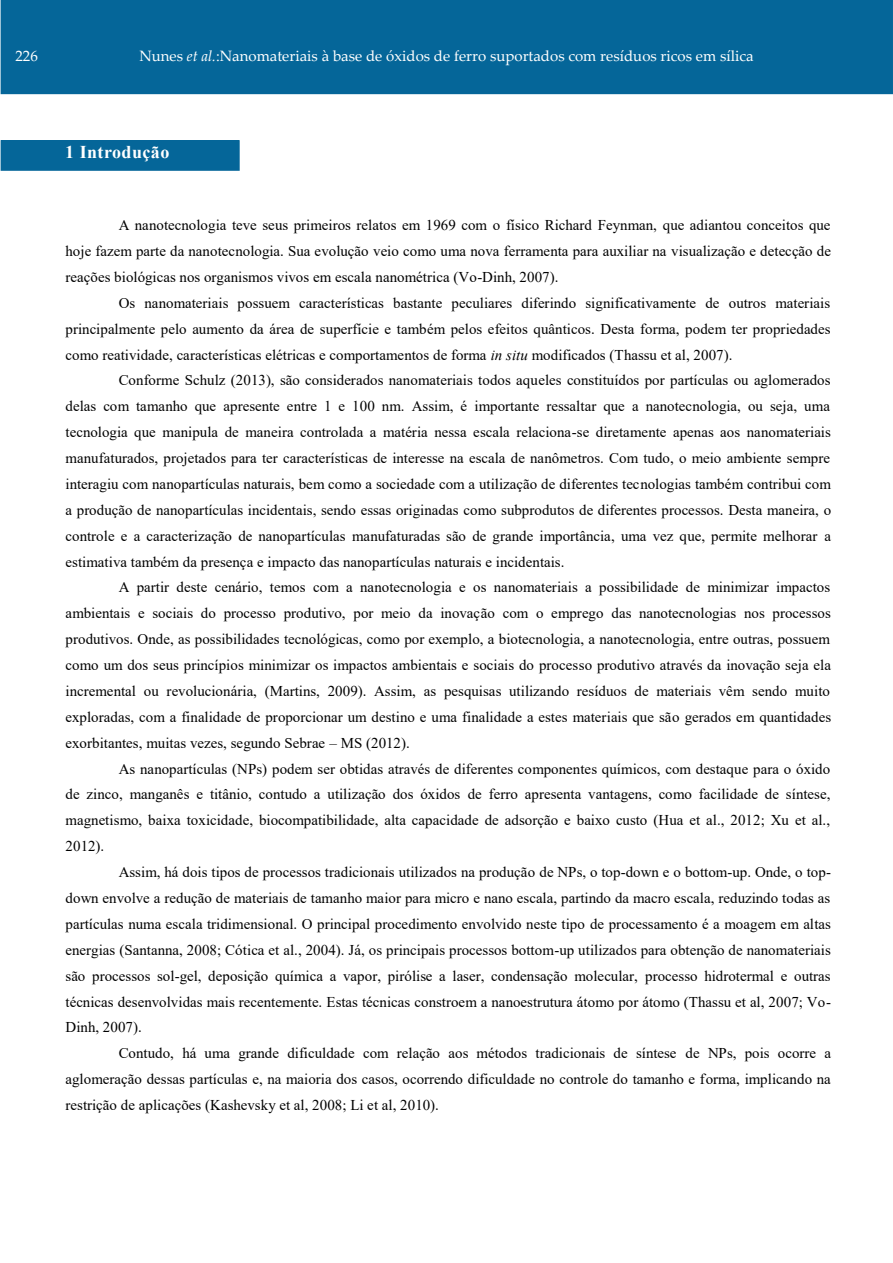
<style>
.page{position:relative;width:893px;height:1263px;background:#fff}
.page>*{position:absolute;margin:0;border:0;box-sizing:border-box;transform-origin:0 0}
._1_TItulo{font:700 18px "Times New Roman";letter-spacing:.025em;color:#fff}
.t1{font:15px "Times New Roman";color:#000}
.t2{font:15px "Palatino Linotype";color:#fff}
.s1{font-style:italic}
</style>
<div class="page">
<div style="left:1px;top:0;width:892px;height:94px;background:#056699"></div>
<div style="left:1px;top:141px;width:238px;height:29px;background:#056699"></div>
<div style="left:1px;top:140px;width:239px;height:31px;border:2px solid #056699"></div>
<p class="t2" style="left:15px;top:45px;width:24px">226</p>
<p class="t2" style="left:139px;top:45px;width:616px">Nunes <span class="s1">et al.</span>:Nanomateriais à base de óxidos de ferro suportados com resíduos ricos em sílica</p>
<p class="_1_TItulo" style="left:65px;top:139px;width:106px">1 Introdução</p>
<p class="t1" style="left:119px;top:214px;width:713px">A nanotecnologia teve seus primeiros relatos em 1969 com o físico Richard Feynman, que adiantou conceitos que</p>
<p class="t1" style="left:66px;top:240px;width:767px">hoje fazem parte da nanotecnologia. Sua evolução veio como uma nova ferramenta para auxiliar na visualização e detecção de</p>
<p class="t1" style="left:66px;top:266px;width:494px">reações biológicas nos organismos vivos em escala nanométrica (Vo-Dinh, 2007).</p>
<p class="t1" style="left:119px;top:292px;width:713px">Os nanomateriais possuem características bastante peculiares diferindo significativamente de outros materiais</p>
<p class="t1" style="left:66px;top:318px;width:767px">principalmente pelo aumento da área de superfície e também pelos efeitos quânticos. Desta forma, podem ter propriedades</p>
<p class="t1" style="left:66px;top:344px;width:668px">como reatividade, características elétricas e comportamentos de forma <span class="s1">in situ</span> modificados (Thassu et al, 2007).</p>
<p class="t1" style="left:119px;top:370px;width:713px">Conforme Schulz (2013), são considerados nanomateriais todos aqueles constituídos por partículas ou aglomerados</p>
<p class="t1" style="left:66px;top:396px;width:766px">delas com tamanho que apresente entre 1 e 100 nm. Assim, é importante ressaltar que a nanotecnologia, ou seja, uma</p>
<p class="t1" style="left:66px;top:422px;width:767px">tecnologia que manipula de maneira controlada a matéria nessa escala relaciona-se diretamente apenas aos nanomateriais</p>
<p class="t1" style="left:66px;top:447px;width:766px">manufaturados, projetados para ter características de interesse na escala de nanômetros. Com tudo, o meio ambiente sempre</p>
<p class="t1" style="left:66px;top:473px;width:767px">interagiu com nanopartículas naturais, bem como a sociedade com a utilização de diferentes tecnologias também contribui com</p>
<p class="t1" style="left:66px;top:499px;width:767px">a produção de nanopartículas incidentais, sendo essas originadas como subprodutos de diferentes processos. Desta maneira, o</p>
<p class="t1" style="left:66px;top:525px;width:767px">controle e a caracterização de nanopartículas manufaturadas são de grande importância, uma vez que, permite melhorar a</p>
<p class="t1" style="left:66px;top:551px;width:500px">estimativa também da presença e impacto das nanopartículas naturais e incidentais.</p>
<p class="t1" style="left:119px;top:577px;width:713px">A partir deste cenário, temos com a nanotecnologia e os nanomateriais a possibilidade de minimizar impactos</p>
<p class="t1" style="left:66px;top:603px;width:767px">ambientais e sociais do processo produtivo, por meio da inovação com o emprego das nanotecnologias nos processos</p>
<p class="t1" style="left:66px;top:629px;width:766px">produtivos. Onde, as possibilidades tecnológicas, como por exemplo, a biotecnologia, a nanotecnologia, entre outras, possuem</p>
<p class="t1" style="left:66px;top:654px;width:767px">como um dos seus princípios minimizar os impactos ambientais e sociais do processo produtivo através da inovação seja ela</p>
<p class="t1" style="left:66px;top:680px;width:766px">incremental ou revolucionária, (Martins, 2009). Assim, as pesquisas utilizando resíduos de materiais vêm sendo muito</p>
<p class="t1" style="left:66px;top:706px;width:767px">exploradas, com a finalidade de proporcionar um destino e uma finalidade a estes materiais que são gerados em quantidades</p>
<p class="t1" style="left:66px;top:732px;width:346px">exorbitantes, muitas vezes, segundo Sebrae – MS (2012).</p>
<p class="t1" style="left:119px;top:758px;width:713px">As nanopartículas (NPs) podem ser obtidas através de diferentes componentes químicos, com destaque para o óxido</p>
<p class="t1" style="left:66px;top:784px;width:766px">de zinco, manganês e titânio, contudo a utilização dos óxidos de ferro apresenta vantagens, como facilidade de síntese,</p>
<p class="t1" style="left:66px;top:810px;width:766px">magnetismo, baixa toxicidade, biocompatibilidade, alta capacidade de adsorção e baixo custo (Hua et al., 2012; Xu et al.,</p>
<p class="t1" style="left:66px;top:836px;width:40px">2012).</p>
<p class="t1" style="left:119px;top:862px;width:714px">Assim, há dois tipos de processos tradicionais utilizados na produção de NPs, o top-down e o bottom-up. Onde, o top-</p>
<p class="t1" style="left:66px;top:887px;width:766px">down envolve a redução de materiais de tamanho maior para micro e nano escala, partindo da macro escala, reduzindo todas as</p>
<p class="t1" style="left:66px;top:913px;width:767px">partículas numa escala tridimensional. O principal procedimento envolvido neste tipo de processamento é a moagem em altas</p>
<p class="t1" style="left:66px;top:939px;width:767px">energias (Santanna, 2008; Cótica et al., 2004). Já, os principais processos bottom-up utilizados para obtenção de nanomateriais</p>
<p class="t1" style="left:66px;top:965px;width:767px">são processos sol-gel, deposição química a vapor, pirólise a laser, condensação molecular, processo hidrotermal e outras</p>
<p class="t1" style="left:66px;top:991px;width:767px">técnicas desenvolvidas mais recentemente. Estas técnicas constroem a nanoestrutura átomo por átomo (Thassu et al, 2007; Vo-</p>
<p class="t1" style="left:66px;top:1017px;width:78px">Dinh, 2007).</p>
<p class="t1" style="left:119px;top:1043px;width:714px">Contudo, há uma grande dificuldade com relação aos métodos tradicionais de síntese de NPs, pois ocorre a</p>
<p class="t1" style="left:66px;top:1068px;width:767px">aglomeração dessas partículas e, na maioria dos casos, ocorrendo dificuldade no controle do tamanho e forma, implicando na</p>
<p class="t1" style="left:66px;top:1094px;width:375px">restrição de aplicações (Kashevsky et al, 2008; Li et al, 2010).</p>
</div>
